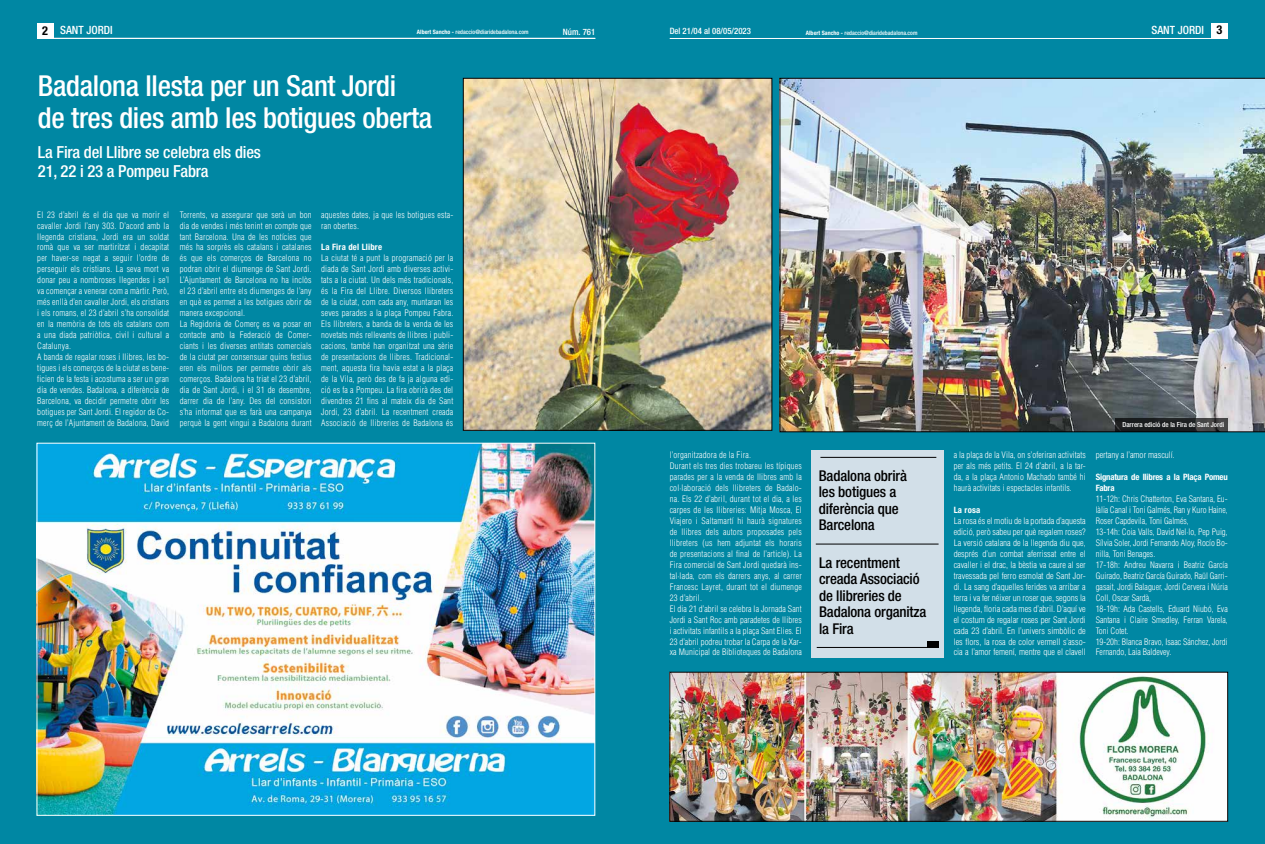
<style>
.page{position:relative;width:1265px;height:844px;background:#fff}
.page>*{position:absolute;margin:0;border:0;box-sizing:border-box;transform-origin:0 0}
.t1{font:500 condensed 28.88px/32.4px "Helvetica Neue";letter-spacing:-.01em;color:#fff}
.t2{font:500 condensed 16.62px/19.2px "Helvetica Neue";letter-spacing:-.01em;color:#fff}
.t3{font:500 condensed 14.88px/16.6px "Helvetica Neue";letter-spacing:-.01em;color:#000}
.t4{font:500 condensed 11.38px "Helvetica Neue";color:#fff}
.t5{font:300 condensed 8.75px/10.9px "Helvetica";letter-spacing:.02em;color:#fff}
.t6{font:300 condensed 8.75px/10.9px "Helvetica";letter-spacing:.02em;color:#fff;text-align:justify;scale:1.04 1}
.t7{font:300 condensed 8.75px/10.9px "Helvetica";color:#fff}
.t8{font:700 condensed 8.75px/10.9px "Helvetica Neue";letter-spacing:-.02em;color:#fff}
.t9{font:500 condensed 8.75px "Helvetica Neue";color:#fff}
.t10{font:300 condensed 8.75px "Helvetica";color:#fff;scale:1.04 1}
.t11{font:700 condensed 8.75px "Helvetica Neue";letter-spacing:.02em;color:#fff}
.t12{font:500 condensed 7px "Helvetica Neue";color:#fff}
.t13{font:500 condensed 6.04px "Helvetica Neue";color:#fff}
.s1{font-weight:700;font-size:12.25px;color:#000}
.s2{font-weight:700}
</style>
<div class="page">
<div style="left:0;top:0;width:1265px;height:843px;background:#0087a3"></div>
<div style="left:1211px;top:23px;width:17px;height:15px;background:#fff"></div>
<hr style="left:670px;top:38px;width:558px;height:1px;background:#fff">
<hr style="left:37px;top:38px;width:558px;height:1px;background:#fff">
<div style="left:37px;top:24px;width:17px;height:15px;background:#fff"></div>
<img style="left:465px;top:80px;width:305px;height:348px">
<div style="left:463px;top:78px;width:309px;height:352px;border:1px solid #000"></div>
<img style="left:39px;top:444px;width:554px;height:369px">
<img style="left:780px;top:78px;width:485px;height:354px">
<img style="left:672px;top:674px;width:554px;height:145px">
<div style="left:670px;top:672px;width:558px;height:149px;border:1px solid #000"></div>
<svg style="left:1116px;top:418px;width:112px;height:13px"></svg>
<div style="left:811px;top:450px;width:132px;height:207px;background:#d2dfe8"></div>
<hr style="left:820px;top:457px;width:116px;height:1px;background:#000">
<hr style="left:816px;top:543px;width:123px;height:1px;background:#000">
<hr style="left:817px;top:646px;width:121px;height:1px;background:#000">
<div style="left:927px;top:640px;width:12px;height:7px;background:#000"></div>
<h3 class="t4" style="left:42px;top:24px;width:72px"><span class="s1">2</span> SANT JORDI</h3>
<p class="t13" style="left:417px;top:28px;width:113px"><span class="s2">Albert Sancho -</span> redaccio@diaridebadalona.com</p>
<p class="t9" style="left:563px;top:27px;width:34px">Núm. 761</p>
<p class="t13" style="left:806px;top:29px;width:113px"><span class="s2">Albert Sancho -</span> redaccio@diaridebadalona.com</p>
<h3 class="t4" style="left:1151px;top:23px;width:72px">SANT JORDI <span class="s1">3</span></h3>
<p class="t9" style="left:670px;top:25px;width:83px">Del 21/04 al 08/05/2023</p>
<h1 class="t1" style="left:38px;top:69px;width:396px">Badalona llesta per un Sant Jordi<br>de tres dies amb les botigues oberta</h1>
<h2 class="t2" style="left:38px;top:142px;width:225px">La Fira del Llibre se celebra els dies<br>21, 22 i 23 a Pompeu Fabra</h2>
<p class="t5" style="left:37px;top:209px;width:133px">El 23 d’abril és el dia que va morir el cavaller Jordi l’any 303. D’acord amb la llegenda cristiana, Jordi era un soldat romà que va ser martiritzat i decapitat per haver-se negat a seguir l’ordre de perseguir els cristians. La seva mort va donar peu a nombroses llegendes i se’l va començar a venerar com a màrtir. Però, més enllà d’en cavaller Jordi, els cristians i els romans, el 23 d’abril s’ha consolidat en la memòria de tots els catalans com a una diada patriòtica, civil i cultural a Catalunya.<br>A banda de regalar roses i llibres, les bo&shy;tigues i els comerços de la ciutat es bene&shy;ficien de la festa i acostuma a ser un gran dia de vendes. Badalona, a diferència de Barcelona, va decidir permetre obrir les botigues per Sant Jordi. El regidor de Co&shy;merç de l’Ajuntament de Badalona, David</p>
<p class="t5" style="left:180px;top:209px;width:133px">Torrents, va assegurar que serà un bon dia de vendes i més tenint en compte que tant Barcelona. Una de les notícies que més ha sorprès els catalans i catalanes és que els comerços de Barcelona no podran obrir el diumenge de Sant Jordi.<br>L’Ajuntament de Barcelona no ha inclòs el 23 d’abril entre els diumenges de l’any en què es permet a les botigues obrir de manera excepcional.<br>La Regidoria de Comerç es va posar en contacte amb la Federació de Comer&shy;ciants i les diverses entitats comercials de la ciutat per consensuar quins festius eren els millors per permetre obrir als comerços. Badalona ha triat el 23 d’abril, dia de Sant Jordi, i el 31 de desembre, darrer dia de l’any. Des del consistori s’ha informat que es farà una campanya perquè la gent vingui a Badalona durant</p>
<p class="t5" style="left:321px;top:209px;width:134px">aquestes dates, ja que les botigues esta&shy;ran obertes.</p>
<p class="t11" style="left:321px;top:242px;width:62px">La Fira del Llibre</p>
<p class="t5" style="left:321px;top:252px;width:134px;text-align:justify">La ciutat té a punt la programació per la diada de Sant Jordi amb diverses activi&shy;tats a la ciutat. Un dels més tradicionals, és la Fira del Llibre. Diversos llibreters de la ciutat, com cada any, muntaran les seves parades a la plaça Pompeu Fabra.<br>Els llibreters, a banda de la venda de les novetats més rellevants de llibres i publi&shy;cacions, també han organitzat una sèrie de presentacions de llibres. Tradicional&shy;ment, aquesta fira havia estat a la plaça de la Vila, però des de fa ja alguna edi&shy;ció es fa a Pompeu. La fira obrirà des del divendres 21 fins al mateix dia de Sant Jordi, 23 d’abril. La recentment creada Associació de llibreries de Badalona és</p>
<p class="t5" style="left:670px;top:449px;width:134px">l’organitzadora de la Fira.<br>Durant els tres dies trobareu les típiques parades per a la venda de llibres amb la col·laboració dels llibreters de Badalo&shy;na. Els 22 d’abril, durant tot el dia, a les carpes de les llibreries: Mitja Mosca, El Viajero i Saltamartí hi haurà signatures de llibres dels autors proposades pels llibreters (us hem adjuntat els horaris de presentacions al final de l’article). La Fira comercial de Sant Jordi quedarà ins&shy;tal·lada, com els darrers anys, al carrer Francesc Layret, durant tot el diumenge 23 d’abril.<br>El dia 21 d’abril se celebra la Jornada Sant Jordi a Sant Roc amb paradetes de llibres i activitats infantils a la plaça Sant Elies. El 23 d’abril podreu trobar la Carpa de la Xar&shy;xa Municipal de Biblioteques de Badalona</p>
<h3 class="t3" style="left:819px;top:466px;width:90px">Badalona obrirà les botigues a diferència que<br>Barcelona</h3>
<h3 class="t3" style="left:819px;top:553px;width:109px">La recentment creada Associació de llibreries de<br>Badalona organitza la Fira</h3>
<p class="t5" style="left:954px;top:449px;width:134px;text-align:justify">a la plaça de la Vila, on s’oferiran activitats per als més petits. El 24 d’abril, a la tar&shy;da, a la plaça Antonio Machado també hi haurà activitats i espectacles infantils.</p>
<p class="t8" style="left:954px;top:504px;width:28px">La rosa</p>
<p class="t6" style="left:954px;top:515px;width:129px">La rosa és el motiu de la portada d’aquesta edició, però sabeu per què regalem roses?<br>La versió catalana de la llegenda diu que, després d’un combat aferrissat entre el cavaller i el drac, la bèstia va caure al ser travessada pel ferro esmolat de Sant Jor&shy;di. La sang d’aquelles ferides va arribar a terra i va fer néixer un roser que, segons la llegenda, floria cada mes d’abril. D’aquí ve el costum de regalar roses per Sant Jordi cada 23 d’abril. En l’univers simbòlic de les flors, la rosa de color vermell s’asso&shy;cia a l’amor femení, mentre que el clavell</p>
<p class="t12" style="left:1122px;top:420px;width:103px">Darrera edició de la Fira de Sant Jordi</p>
<p class="t10" style="left:1096px;top:449px;width:78px">pertany a l’amor masculí.</p>
<p class="t8" style="left:1096px;top:471px;width:134px">Signatura de llibres a la Plaça Pomeu<br>Fabra</p>
<p class="t7" style="left:1096px;top:493px;width:134px">11-12h: Chris Chatterton, Eva Santana, Eu&shy;làlia Canal i Toni Galmés, Ran y Kuro Haine, Roser Capdevila, Toni Galmés,<br>13-14h: Coia Valls, David Nel·lo, Pep Puig, Sílvia Soler, Jordi Fernando Aloy, Rocío Bo&shy;nilla, Toni Benages.<br>17-18h: Andreu Navarra i Beatriz García Guirado, Beatriz García Guirado, Raül Garri&shy;gasait, Jordi Balaguer, Jordi Cervera i Núria Coll, Oscar Sardà,<br>18-19h: Ada Castells, Eduard Niubó, Eva Santana i Claire Smedley, Ferran Varela, Toni Cotet.<br>19-20h: Blanca Bravo, Isaac Sánchez, Jordi Fernando, Laia Baldevey.</p>
</div>
